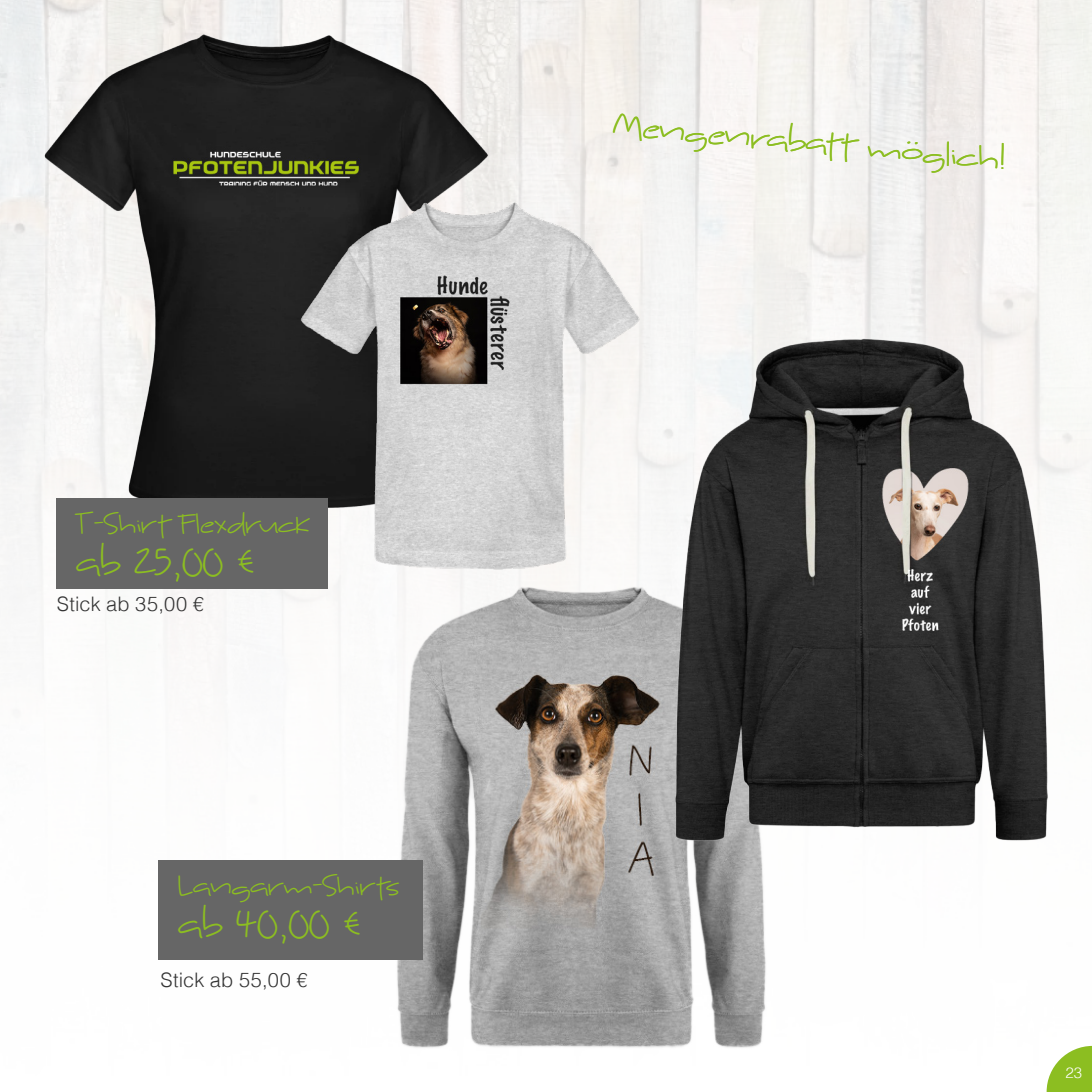
<style>
.page{position:relative;width:1092px;height:1092px;background:#fff}
.page>*{position:absolute;margin:0;border:0;box-sizing:border-box;transform-origin:0 0}
.t1{font:37.5px "Kyne Morgan";color:#8cbe21}
.t2{font:33px "Kyne Morgan";color:#8cbe21}
.t3{font:27.5px "Kyne Morgan";color:#8cbe21}
.t4{font:300 20px "Helvetica";letter-spacing:.005em;color:#333}
.t5{font:300 15px "Helvetica";color:#fff}
</style>
<div class="page">
<img style="left:0;top:0;width:1091px;height:960px">
<svg style="left:1046px;top:1045px;width:45px;height:46px"></svg>
<img style="left:18px;top:23px;width:496px;height:497px">
<img style="left:314px;top:586px;width:535px;height:462px">
<img style="left:587px;top:314px;width:504px;height:549px">
<img style="left:266px;top:179px;width:407px;height:407px">
<div style="left:57px;top:498px;width:271px;height:91px;background:#666"></div>
<div style="left:159px;top:860px;width:264px;height:100px;background:#666"></div>
<p class="t3" style="left:76px;top:505px;width:234px">T-Shirt Flexdruck</p>
<p class="t1" style="left:76px;top:537px;width:180px">ab 25,00 €</p>
<p class="t4" style="left:57px;top:586px;width:149px">Stick ab 35,00 €</p>
<p class="t3" style="left:178px;top:866px;width:223px">Langarm-Shirts</p>
<p class="t1" style="left:178px;top:899px;width:184px">ab 40,00 €</p>
<p class="t4" style="left:160px;top:962px;width:148px">Stick ab 55,00 €</p>
<p class="t2" style="left:615px;top:102px;width:396px;rotate:5deg">Mengenrabatt möglich!</p>
<p class="t5" style="left:1065px;top:1059px;width:18px">23</p>
</div>
